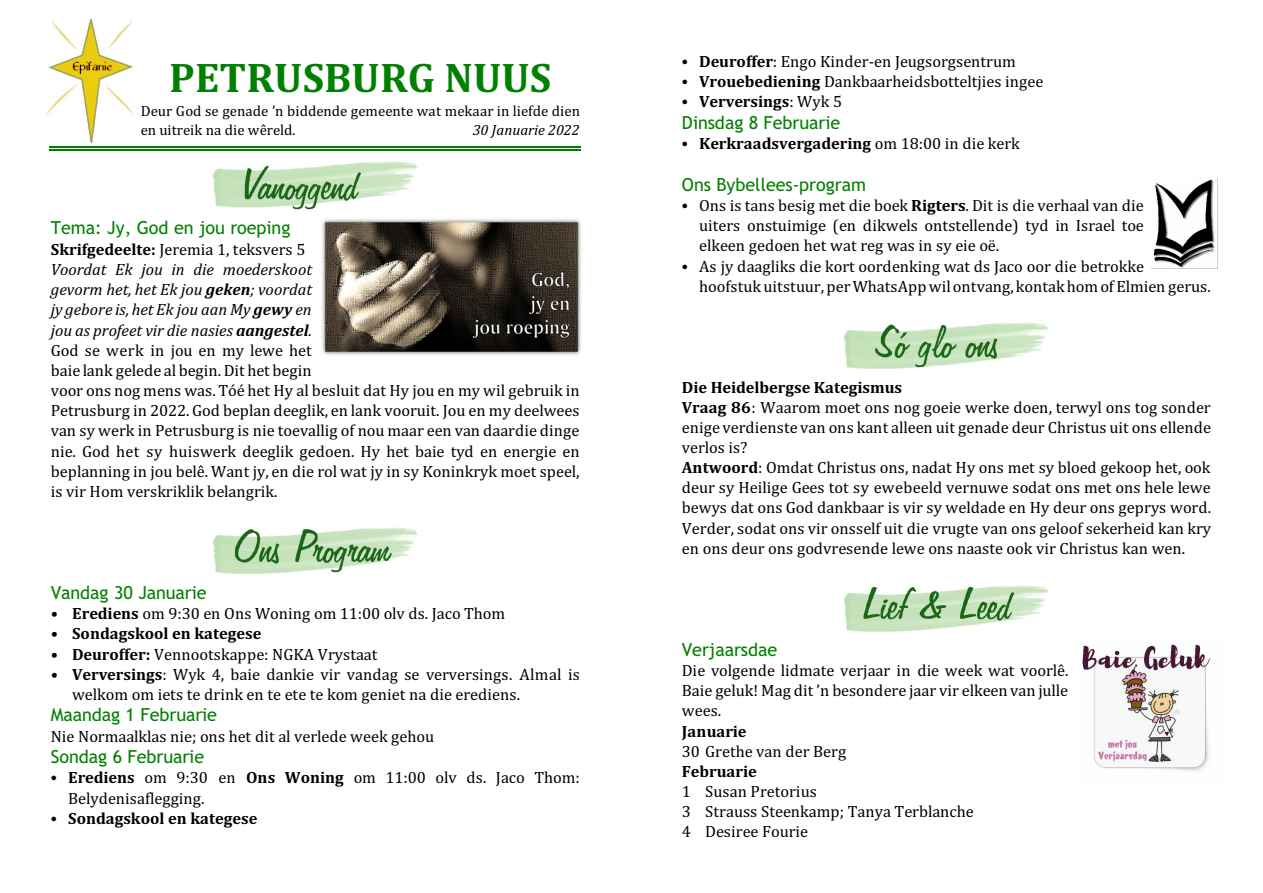
<style>
.page{position:relative;width:1263px;height:893px;background:#fff}
.page>*{position:absolute;margin:0;border:0;box-sizing:border-box;transform-origin:0 0}
.t1{font:700 42px "Cambria";color:#008000}
.t2{font:18px "Trebuchet MS";letter-spacing:-.005em;color:#008000}
.t3{font:16.5px/20.1px "Cambria";color:#000}
.t4{font:700 16.5px "Cambria";color:#000}
.t5{font:15px/18.3px "Cambria";color:#000}
.t6{font:italic 15px "Cambria";color:#000}
.s1{font-weight:700}
.s2{font-style:italic}
.s3{font-weight:700;font-style:italic}
.s4{font-weight:400}
</style>
<div class="page">
<img style="left:46px;top:19px;width:88px;height:124px">
<img style="left:322px;top:219px;width:260px;height:136px">
<img style="left:212px;top:161px;width:206px;height:49px">
<img style="left:212px;top:527px;width:206px;height:47px">
<hr style="left:50px;top:147px;width:531px;height:1px;background:#008000">
<hr style="left:50px;top:149px;width:531px;height:1px;background:#008000">
<img style="left:1153px;top:179px;width:62px;height:89px">
<img style="left:843px;top:585px;width:206px;height:47px">
<img style="left:1082px;top:644px;width:128px;height:127px">
<img style="left:843px;top:322px;width:206px;height:47px">
<h1 class="t1" style="left:169px;top:59px;width:384px">PETRUSBURG NUUS</h1>
<p class="t5" style="left:141px;top:103px;width:441px">Deur God se genade ’n biddende gemeente wat mekaar in liefde dien en uitreik na die wêreld.</p>
<p class="t6" style="left:473px;top:123px;width:108px">30 Januarie 2022</p>
<p class="t2" style="left:51px;top:221px;width:241px">Tema: Jy, God en jou roeping</p>
<p class="t3" style="left:51px;top:240px;width:530px"><span class="s1">Skrifgedeelte:</span> Jeremia 1, teksvers 5<br><span class="s2">Voordat Ek jou in die moederskoot<br>gevorm het, het Ek jou</span> <span class="s3">geken</span><span class="s2">; voordat<br>jy gebore is, het Ek jou aan My</span> <span class="s3">gewy</span> <span class="s2">en<br>jou as profeet vir die nasies</span> <span class="s3">aangestel</span><span class="s2">.<br></span>God se werk in jou en my lewe het<br>baie lank gelede al begin.Dit het begin<br>voor ons nog mens was. Tóé het Hy al besluit dat Hy jou en my wil gebruik in Petrusburg in 2022. God beplan deeglik, en lank vooruit. Jou en my deelwees van sy werk in Petrusburg is nie toevallig of nou maar een van daardie dinge nie. God het sy huiswerk deeglik gedoen. Hy het baie tyd en energie en beplanning in jou belê. Want jy, en die rol wat jy in sy Koninkryk moet speel, is vir Hom verskriklik belangrik.</p>
<p class="t2" style="left:51px;top:585px;width:157px">Vandag 30 Januarie</p>
<p class="t3" style="left:51px;top:605px;width:456px">• <span class="s1">Erediens</span> om 9:30 en Ons Woning om 11:00 olv ds. Jaco Thom</p>
<p class="t4" style="left:51px;top:627px;width:212px"><span class="s4">•</span> Sondagskool en kategese</p>
<p class="t3" style="left:51px;top:645px;width:328px">• <span class="s1">Deuroffer:</span> Vennootskappe: NGKA Vrystaat</p>
<p class="t3" style="left:72px;top:665px;width:509px;text-indent:-21px">• <span class="s1">Verversings</span>: Wyk 4, baie dankie vir vandag se verversings. Almal is welkom om iets te drink en te ete te kom geniet na die erediens.</p>
<p class="t2" style="left:51px;top:708px;width:168px">Maandag 1 Februarie</p>
<p class="t3" style="left:51px;top:727px;width:385px">Nie Normaalklas nie; ons het dit al verlede week gehou</p>
<p class="t2" style="left:51px;top:750px;width:155px">Sondag 6 Februarie</p>
<p class="t3" style="left:68px;top:769px;width:513px"><span class="s1">Erediens</span> om 9:30 en <span class="s1">Ons Woning</span> om 11:00 olv ds. Jaco Thom:<br>Belydenisaflegging.</p>
<p class="t4" style="left:68px;top:811px;width:191px">Sondagskool en kategese</p>
<p class="t3" style="left:699px;top:52px;width:346px"><span class="s1">Deuroffer</span>: Engo Kinder-en Jeugsorgsentrum<br><span class="s1">Vrouebediening</span> Dankbaarheidsbotteltjies ingee<br><span class="s1">Verversings</span>: Wyk 5</p>
<p class="t2" style="left:682px;top:115px;width:160px">Dinsdag 8 Februarie</p>
<p class="t4" style="left:699px;top:136px;width:322px">Kerkraadsvergadering <span class="s4">om 18:00 in die kerk</span></p>
<p class="t2" style="left:682px;top:177px;width:186px">Ons Bybellees-program</p>
<p class="t3" style="left:699px;top:196px;width:513px">Ons is tans besig met die boek <span class="s1">Rigters</span>. Dit is die verhaal van die<br>uiters onstuimige (en dikwels ontstellende) tyd in Israel toe<br>elkeen gedoen het wat reg was in sy eie oë.<br>As jy daagliks die kort oordenking wat ds Jaco oor die betrokke<br>hoofstuk uitstuur, per WhatsAppwilontvang,kontak hom of Elmien gerus.</p>
<p class="t3" style="left:682px;top:378px;width:531px"><span class="s1">Die Heidelbergse Kategismus<br>Vraag 86</span>: Waarom moet ons nog goeie werke doen, terwyl ons tog sonder enige verdienste van ons kant alleen uit genade deur Christus uit ons ellende verlos is?<br><span class="s1">Antwoord</span>: Omdat Christus ons, nadat Hy ons met sy bloed gekoop het, ook deur sy Heilige Gees tot sy ewebeeld vernuwe sodat ons met ons hele lewe bewys dat ons God dankbaar is vir sy weldade en Hy deur ons geprys word.<br>Verder, sodat ons vir onsself uit die vrugte van ons geloof sekerheid kan kry en ons deur ons godvresende lewe ons naaste ook vir Christus kan wen.</p>
<p class="t2" style="left:682px;top:642px;width:97px">Verjaarsdae</p>
<p class="t3" style="left:682px;top:661px;width:388px;text-align:justify">Die volgende lidmate verjaar in die week wat voorlê.<br>Baie geluk! Mag dit ’n besondere jaar vir elkeen van julle wees.</p>
<p class="t4" style="left:682px;top:724px;width:66px">Januarie</p>
<p class="t3" style="left:682px;top:742px;width:166px">30 Grethe van der Berg</p>
<p class="t4" style="left:682px;top:764px;width:76px">Februarie</p>
<p class="t3" style="left:682px;top:782px;width:293px">1 Susan Pretorius<br>3 Strauss Steenkamp; Tanya Terblanche<br>4 Desiree Fourie</p>
</div>
